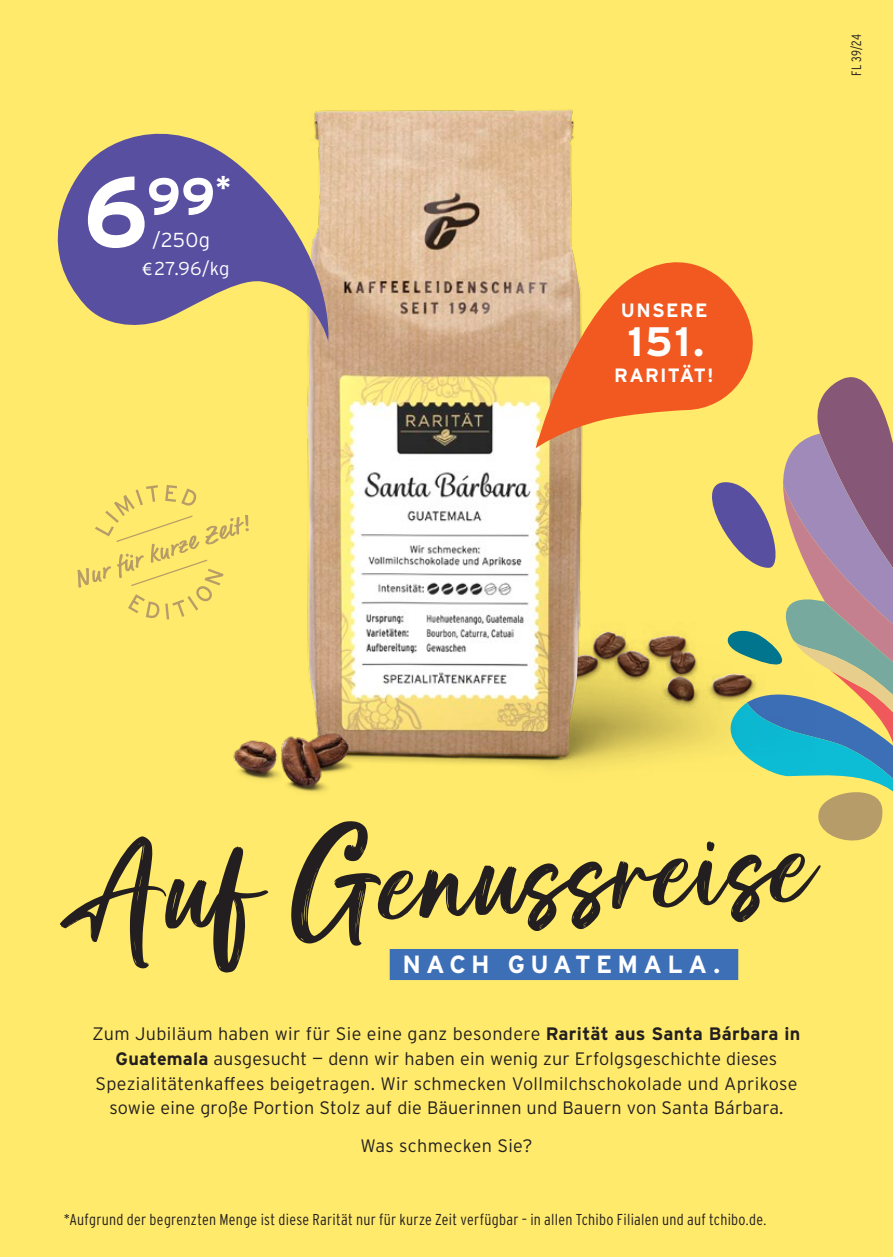
<style>
.page{position:relative;width:893px;height:1257px;background:#fff}
.page>*{position:absolute;margin:0;border:0;box-sizing:border-box;transform-origin:0 0}
.t1{font:112.5px "Brush Signature";color:#231f20}
.t2{font:700 51.75px "Interstate WGL";color:#fff}
.t3{font:700 41.18px "Interstate WGL";color:#fff}
.t4{font:700 24.75px "Interstate WGL";letter-spacing:.21em;color:#fff}
.t5{font:300 20.25px "Interstate WGL";color:#fff}
.t6{font:700 19.35px "Interstate WGL";letter-spacing:.065em;color:#fff}
.t7{font:300 18.68px "Interstate WGL";color:#fff}
.t8{font:300 18px/24.8px "Interstate WGL";letter-spacing:.01em;color:#231f20;text-align:center}
.t9{font:300 15.75px "Interstate WGL Condensed";letter-spacing:.015em;color:#231f20}
.t10{font:300 13.5px "Interstate WGL Condensed";color:#231f20}
.s1{font-size:99px}
.s2{font-family:"Myriad Pro";font-weight:400}
.s3{font-weight:700}
</style>
<div class="page">
<div style="left:0;top:0;width:893px;height:1256px;background:#ffea6b"></div>
<svg style="left:816px;top:377px;width:77px;height:464px"></svg>
<img style="left:307px;top:109px;width:509px;height:668px">
<img style="left:308px;top:110px;width:273px;height:646px">
<img style="left:233px;top:681px;width:184px;height:111px">
<div style="left:390px;top:949px;width:348px;height:31px;background:#3d6fb7"></div>
<svg style="left:77px;top:485px;width:172px;height:134px"></svg>
<svg style="left:536px;top:237px;width:238px;height:211px"></svg>
<svg style="left:57px;top:109px;width:280px;height:232px;fill:#584fa1"></svg>
<h2 class="t2" style="left:83px;top:159px;width:149px"><span class="s1">6</span>99<sup>*</sup></h2>
<p class="t5" style="left:152px;top:225px;width:59px">/250g</p>
<p class="t7" style="left:142px;top:255px;width:89px"><span class="s2">€</span>27.96/kg</p>
<p class="t6" style="left:621px;top:296px;width:88px">UNSERE</p>
<h3 class="t3" style="left:627px;top:311px;width:78px">151.</h3>
<p class="t6" style="left:614px;top:361px;width:101px">RARITÄT!</p>
<p class="t10" style="left:847px;top:76px;width:43px;rotate:-90deg">FL 39/24</p>
<h1 class="t1" style="left:55px;top:833px;width:760px;rotate:-3deg">Auf Genussreise</h1>
<h3 class="t4" style="left:402px;top:946px;width:319px">NACH GUATEMALA.</h3>
<p class="t8" style="left:93px;top:1020px;width:709px">Zum Jubiläum haben wir für Sie eine ganz besondere <span class="s3">Rarität aus Santa Bárbara in Guatemala</span> ausgesucht – denn wir haben ein wenig zur Erfolgsgeschichte dieses Spezialitätenkaffees beigetragen. Wir schmecken Vollmilchschokolade und Aprikose sowie eine große Portion Stolz auf die Bäuerinnen und Bauern von Santa Bárbara.</p>
<p class="t8" style="left:360px;top:1132px;width:174px">Was schmecken Sie?</p>
<p class="t9" style="left:64px;top:1208px;width:704px">*Aufgrund der begrenzten Menge ist diese Rarität nur für kurze Zeit verfügbar – in allen Tchibo Filialen und auf tchibo.de.</p>
</div>
